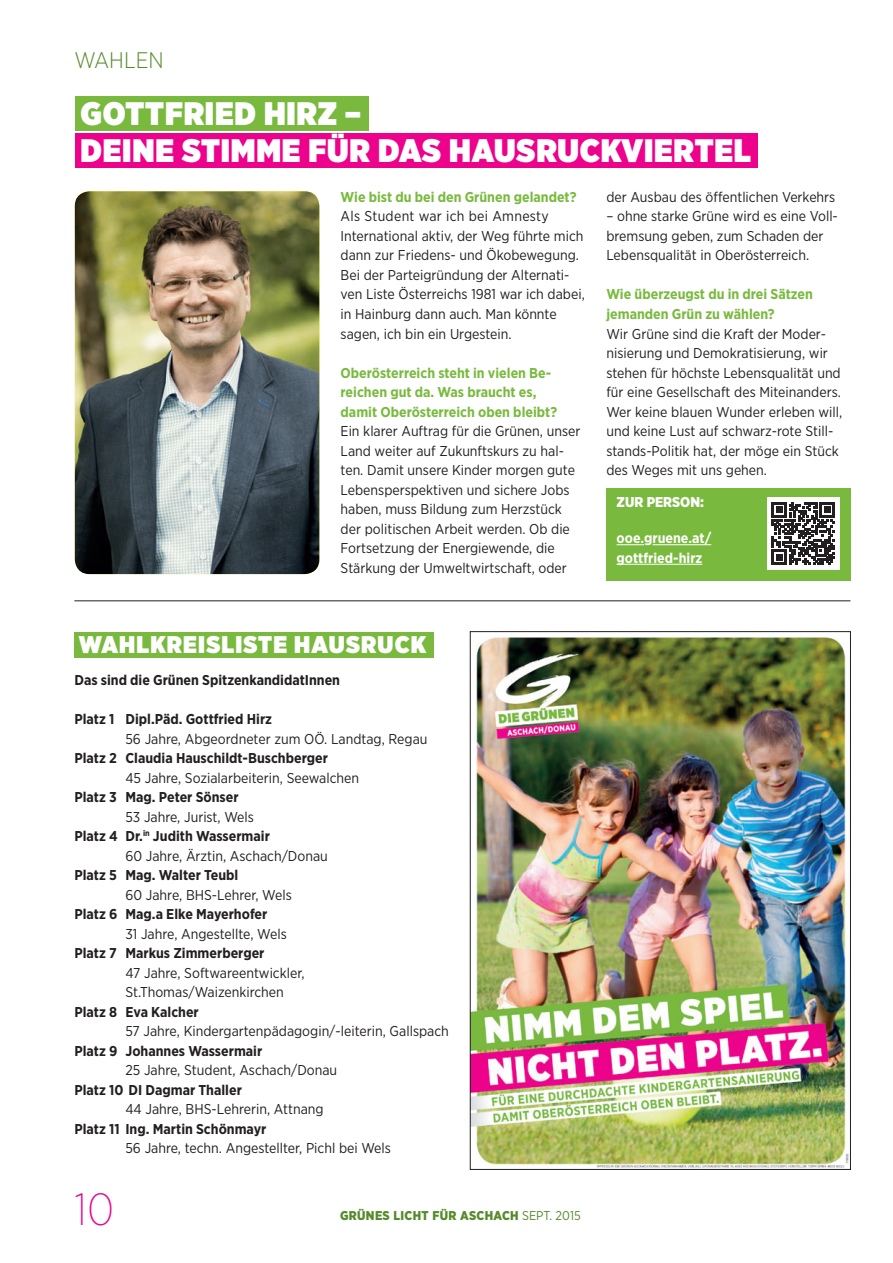
<style>
.page{position:relative;width:893px;height:1263px;background:#fff}
.page>*{position:absolute;margin:0;border:0;box-sizing:border-box;transform-origin:0 0}
.t1{font:200 45px "Gotham Narrow";color:#ed028c}
.t2{font:900 32.55px "Gotham Narrow";letter-spacing:.025em;color:#fff}
.t3{font:900 24.15px "Gotham Narrow";letter-spacing:.05em;color:#fff}
.t4{font:300 22.5px "Gotham Narrow";color:#558b2b}
.gz_2012_text_n{font:14.25px/19.5px "Gotham Narrow";color:#231f20}
.gz_2012_text_n-2{font:700 14.25px/19.5px "Gotham Narrow";color:#231f20}
.gz_2012_interview_fr{font:700 14.25px/19.5px "Gotham Narrow";color:#79ba3e}
.t5{font:700 14.25px/19.5px "Gotham Narrow";color:#fff}
.t6{font:900 14.25px "Gotham Narrow";color:#fff}
.t7{font:900 12.75px "Gotham Narrow";letter-spacing:.025em;color:#558b2b}
.s1{font-weight:700}
.s2{font-weight:400}
</style>
<div class="page">
<div style="left:606px;top:488px;width:244px;height:93px;background:#79ba3e"></div>
<svg style="left:617px;top:544px;width:27px;height:1px"></svg>
<hr style="left:652px;top:544px;width:59px;height:1px;background:#fff">
<hr style="left:617px;top:564px;width:85px;height:1px;background:#fff">
<div style="left:767px;top:497px;width:73px;height:73px;background:#fff"></div>
<svg style="left:772px;top:502px;width:63px;height:63px"></svg>
<div style="left:75px;top:133px;width:682px;height:34px;background:#ed028c"></div>
<div style="left:75px;top:96px;width:293px;height:34px;background:#79ba3e"></div>
<img style="left:75px;top:191px;width:244px;height:383px">
<hr style="left:74px;top:601px;width:776px;height:1px;background:#231f20">
<img style="left:472px;top:637px;width:377px;height:531px">
<div style="left:74px;top:632px;width:360px;height:25px;background:#79ba3e"></div>
<p class="t4" style="left:74px;top:46px;width:91px">WAHLEN</p>
<p class="t2" style="left:81px;top:91px;width:282px">GOTTFRIED HIRZ –</p>
<p class="t2" style="left:81px;top:128px;width:672px">DEINE STIMME FÜR DAS HAUSRUCKVIERTEL</p>
<p class="gz_2012_interview_fr" style="left:341px;top:187px;width:237px">Wie bist du bei den Grünen gelandet?</p>
<p class="gz_2012_text_n" style="left:341px;top:206px;width:246px">Als Student war ich bei Amnesty International aktiv, der Weg führte mich dann zur Friedens- und Ökobewegung.<br>Bei der Parteigründung der Alternati&shy;ven Liste Österreichs 1981 war ich dabei, in Hainburg dann auch. Man könnte sagen, ich bin ein Urgestein.</p>
<p class="gz_2012_interview_fr" style="left:341px;top:363px;width:218px">Oberösterreich steht in vielen Be&shy;reichen gut da. Was braucht es, damit Oberösterreich oben bleibt?</p>
<p class="gz_2012_text_n" style="left:341px;top:421px;width:241px">Ein klarer Auftrag für die Grünen, unser Land weiter auf Zukunftskurs zu hal&shy;ten. Damit unsere Kinder morgen gute Lebensperspektiven und sichere Jobs haben, muss Bildung zum Herzstück der politischen Arbeit werden. Ob die Fortsetzung der Energiewende, die Stärkung der Umweltwirtschaft, oder</p>
<p class="gz_2012_text_n" style="left:606px;top:187px;width:230px">der Ausbau des öffentlichen Verkehrs</p>
<p class="gz_2012_text_n" style="left:606px;top:206px;width:233px">– ohne starke Grüne wird es eine Voll&shy;bremsung geben, zum Schaden der<br>Lebensqualität in Oberösterreich.</p>
<p class="gz_2012_interview_fr" style="left:606px;top:285px;width:208px">Wie überzeugst du in drei Sätzen jemanden Grün zu wählen?</p>
<p class="gz_2012_text_n" style="left:606px;top:323px;width:237px">Wir Grüne sind die Kraft der Moder&shy;nisierung und Demokratisierung, wir stehen für höchste Lebensqualität und für eine Gesellschaft des Miteinanders.<br>Wer keine blauen Wunder erleben will, und keine Lust auf schwarz-rote Still&shy;stands-Politik hat, der möge ein Stück des Weges mit uns gehen.</p>
<p class="t6" style="left:617px;top:493px;width:89px">ZUR PERSON:</p>
<p class="t5" style="left:617px;top:528px;width:96px">ooe.gruene.at/ gottfried-hirz</p>
<p class="t3" style="left:79px;top:628px;width:349px">WAHLKREISLISTE HAUSRUCK</p>
<p class="gz_2012_text_n-2" style="left:74px;top:670px;width:267px">Das sind die Grünen SpitzenkandidatInnen</p>
<p class="gz_2012_text_n" style="left:125px;top:709px;width:304px;text-indent:-51px"><span class="s1">Platz 1 Dipl.Päd. Gottfried Hirz<br></span>56 Jahre, Abgeordneter zum OÖ. Landtag, Regau</p>
<p class="gz_2012_text_n-2" style="left:125px;top:748px;width:235px;text-indent:-51px">Platz 2 Claudia Hauschildt-Buschberger<br><span class="s2">45 Jahre, Sozialarbeiterin, Seewalchen</span></p>
<p class="gz_2012_text_n-2" style="left:125px;top:787px;width:130px;text-indent:-51px">Platz 3 Mag. Peter Sönser<br><span class="s2">53 Jahre, Jurist, Wels</span></p>
<p class="gz_2012_text_n" style="left:125px;top:826px;width:204px;text-indent:-51px"><span class="s1">Platz 4 Dr.</span><sup>in</sup> <span class="s1">Judith Wassermair<br></span>60 Jahre, Ärztin, Aschach/Donau</p>
<p class="gz_2012_text_n" style="left:125px;top:865px;width:168px;text-indent:-51px"><span class="s1">Platz 5 Mag. Walter Teubl<br></span>60 Jahre, BHS-Lehrer, Wels</p>
<p class="gz_2012_text_n-2" style="left:125px;top:904px;width:163px;text-indent:-51px">Platz 6 Mag.a Elke Mayerhofer<br><span class="s2">31 Jahre, Angestellte, Wels</span></p>
<p class="gz_2012_text_n" style="left:125px;top:943px;width:181px;text-indent:-51px"><span class="s1">Platz 7 Markus Zimmerberger<br></span>47 Jahre, Softwareentwickler,<br>St.Thomas/Waizenkirchen</p>
<p class="gz_2012_text_n-2" style="left:74px;top:1002px;width:126px">Platz 8 Eva Kalcher</p>
<p class="gz_2012_text_n" style="left:125px;top:1021px;width:325px">57 Jahre, Kindergartenpädagogin/-leiterin, Gallspach</p>
<p class="gz_2012_text_n-2" style="left:74px;top:1041px;width:189px">Platz 9 Johannes Wassermair</p>
<p class="gz_2012_text_n" style="left:125px;top:1060px;width:213px">25 Jahre, Student, Aschach/Donau</p>
<p class="gz_2012_text_n" style="left:125px;top:1079px;width:200px;text-indent:-51px"><span class="s1">Platz 10 DI Dagmar Thaller<br></span>44 Jahre, BHS-Lehrerin, Attnang</p>
<p class="gz_2012_text_n" style="left:125px;top:1118px;width:267px;text-indent:-51px"><span class="s1">Platz 11 Ing. Martin Schönmayr<br></span>56 Jahre, techn. Angestellter, Pichl bei Wels</p>
<p class="t1" style="left:74px;top:1181px;width:41px">10</p>
<p class="t7" style="left:340px;top:1207px;width:242px">GRÜNES LICHT FÜR ASCHACH <span class="s2">SEPT. 2015</span></p>
</div>
